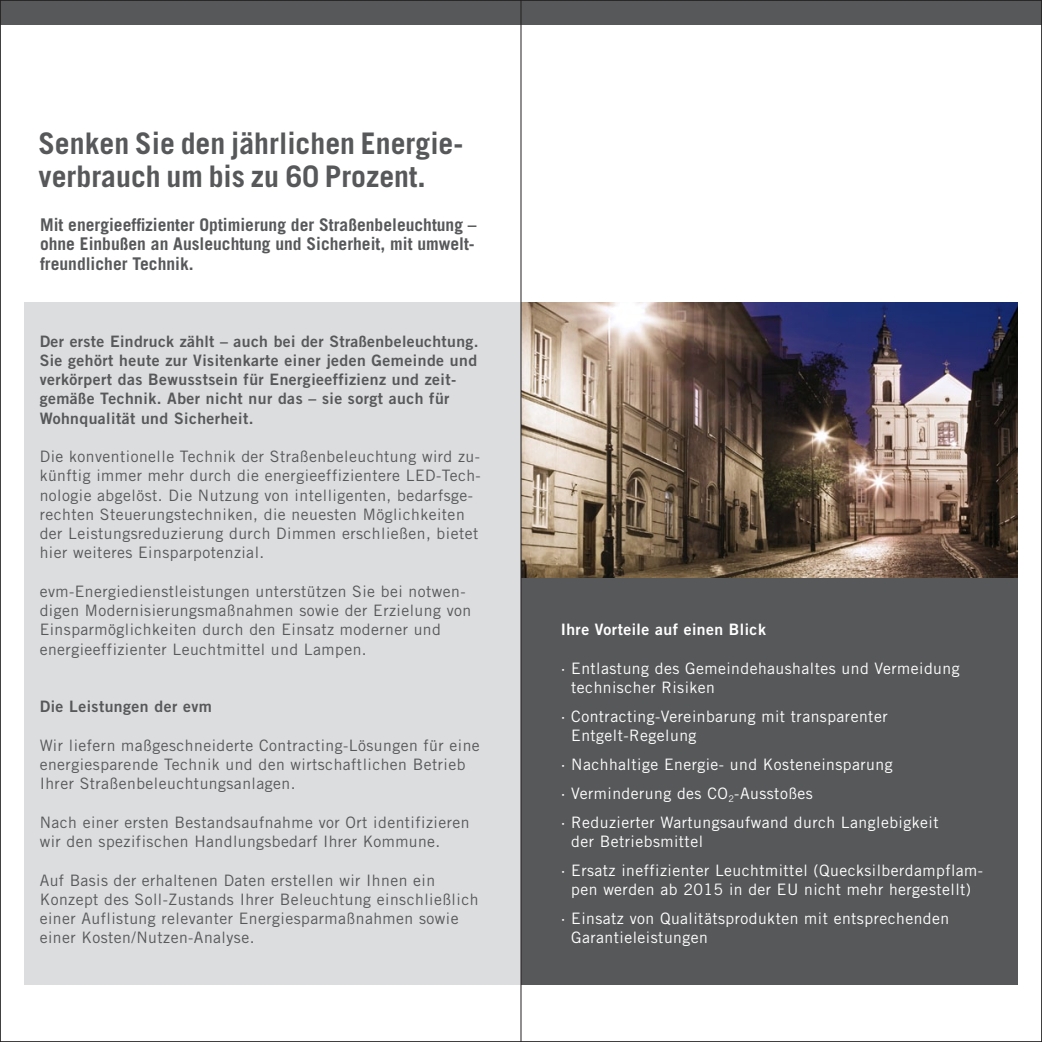
<style>
.page{position:relative;width:1042px;height:1042px;background:#fff}
.page>*{position:absolute;margin:0;border:0;box-sizing:border-box;transform-origin:0 0}
.t1{font:700 29.75px/33.2px "Trade Gothic LT Std";color:#57585a}
.t2{font:700 17.5px/19.2px "Trade Gothic LT Std";color:#57585a;text-align:justify}
.t3{font:15.75px/19.2px "Trade Gothic LT Std";letter-spacing:.03em;color:#57585a}
.t4{font:15.75px/28.9px "Trade Gothic LT Std";letter-spacing:.03em;color:#fff}
.t5{font:15.75px/19.2px "Trade Gothic LT Std Bd 2";letter-spacing:.03em;color:#57585a}
.t6{font:15.75px "Trade Gothic LT Std Bd 2";letter-spacing:.03em;color:#fff}
</style>
<div class="page">
<div style="left:0;top:0;width:1042px;height:25px;background:#57585a"></div>
<div style="left:25px;top:303px;width:992px;height:682px;background:#dcdddf"></div>
<div style="left:521px;top:303px;width:496px;height:682px;background:#57585a"></div>
<img style="left:522px;top:303px;width:495px;height:274px">
<hr style="left:521px;top:0;width:1px;height:1042px;background:#231f20">
<h1 class="t1" style="left:38px;top:126px;width:426px">Senken Sie den jährlichen Energie&shy;verbrauch um bis zu 60 Prozent.</h1>
<p class="t2" style="left:40px;top:215px;width:438px">Mit energieeffizienter Optimierung der Straßenbeleuchtung – ohne Einbußen an Ausleuchtung und Sicherheit, mit umwelt&shy;freundlicher Technik.</p>
<p class="t5" style="left:40px;top:331px;width:440px">Der erste Eindruck zählt – auch bei der Straßenbeleuchtung.<br>Sie gehört heute zur Visitenkarte einer jeden Gemeinde und verkörpert das Bewusstsein für Energieeffizienz und zeit&shy;gemäße Technik. Aber nicht nur das – sie sorgt auch für Wohnqualität und Sicherheit.</p>
<p class="t3" style="left:40px;top:447px;width:443px">Die konventionelle Technik der Straßenbeleuchtung wird zu&shy;künftig immer mehr durch die energieeffizientere LED-Tech&shy;nologie abgelöst. Die Nutzung von intelligenten, bedarfsge&shy;rechten Steuerungstechniken, die neuesten Möglichkeiten der Leistungsreduzierung durch Dimmen erschließen, bietet hier weiteres Einsparpotenzial.</p>
<p class="t3" style="left:40px;top:581px;width:433px">evm-Energiedienstleistungen unterstützen Sie bei notwen&shy;digen Modernisierungsmaßnahmen sowie der Erzielung von Einsparmöglichkeiten durch den Einsatz moderner und energieeffizienter Leuchtmittel und Lampen.</p>
<p class="t5" style="left:40px;top:697px;width:174px">Die Leistungen der evm</p>
<p class="t3" style="left:40px;top:735px;width:442px">Wir liefern maßgeschneiderte Contracting-Lösungen für eine energiesparende Technik und den wirtschaftlichen Betrieb<br>Ihrer Straßenbeleuchtungsanlagen.</p>
<p class="t3" style="left:40px;top:812px;width:431px">Nach einer ersten Bestandsaufnahme vor Ort identifizieren wir den spezifischen Handlungsbedarf Ihrer Kommune.</p>
<p class="t3" style="left:40px;top:870px;width:440px">Auf Basis der erhaltenen Daten erstellen wir Ihnen ein Konzept des Soll-Zustands Ihrer Beleuchtung einschließlich einer Auflistung relevanter Energiesparmaßnahmen sowie einer Kosten/Nutzen-Analyse.</p>
<p class="t6" style="left:561px;top:620px;width:207px">Ihre Vorteile auf einen Blick</p>
<p class="t4" style="left:571px;top:658px;width:390px;line-height:19.2px;text-indent:-11px">· Entlastung des Gemeindehaushaltes und Vermeidung technischer Risiken</p>
<p class="t4" style="left:571px;top:706px;width:318px;line-height:19.2px;text-indent:-11px">· Contracting-Vereinbarung mit transparenter<br>Entgelt-Regelung</p>
<p class="t4" style="left:561px;top:750px;width:379px">· Nachhaltige Energie- und Kosteneinsparung<br>· Verminderung des CO<sub>2</sub>-Ausstoßes<br>· Reduzierter Wartungsaufwand durch Langlebigkeit</p>
<p class="t4" style="left:561px;top:827px;width:424px;text-indent:11px">der Betriebsmittel<br>· Ersatz ineffizienter Leuchtmittel (Quecksilberdampflam-</p>
<p class="t4" style="left:561px;top:875px;width:412px;text-indent:11px">pen werden ab 2015 in der EU nicht mehr hergestellt) · Einsatz von Qualitätsprodukten mit entsprechenden</p>
<p class="t4" style="left:571px;top:923px;width:138px">Garantieleistungen</p>
</div>
